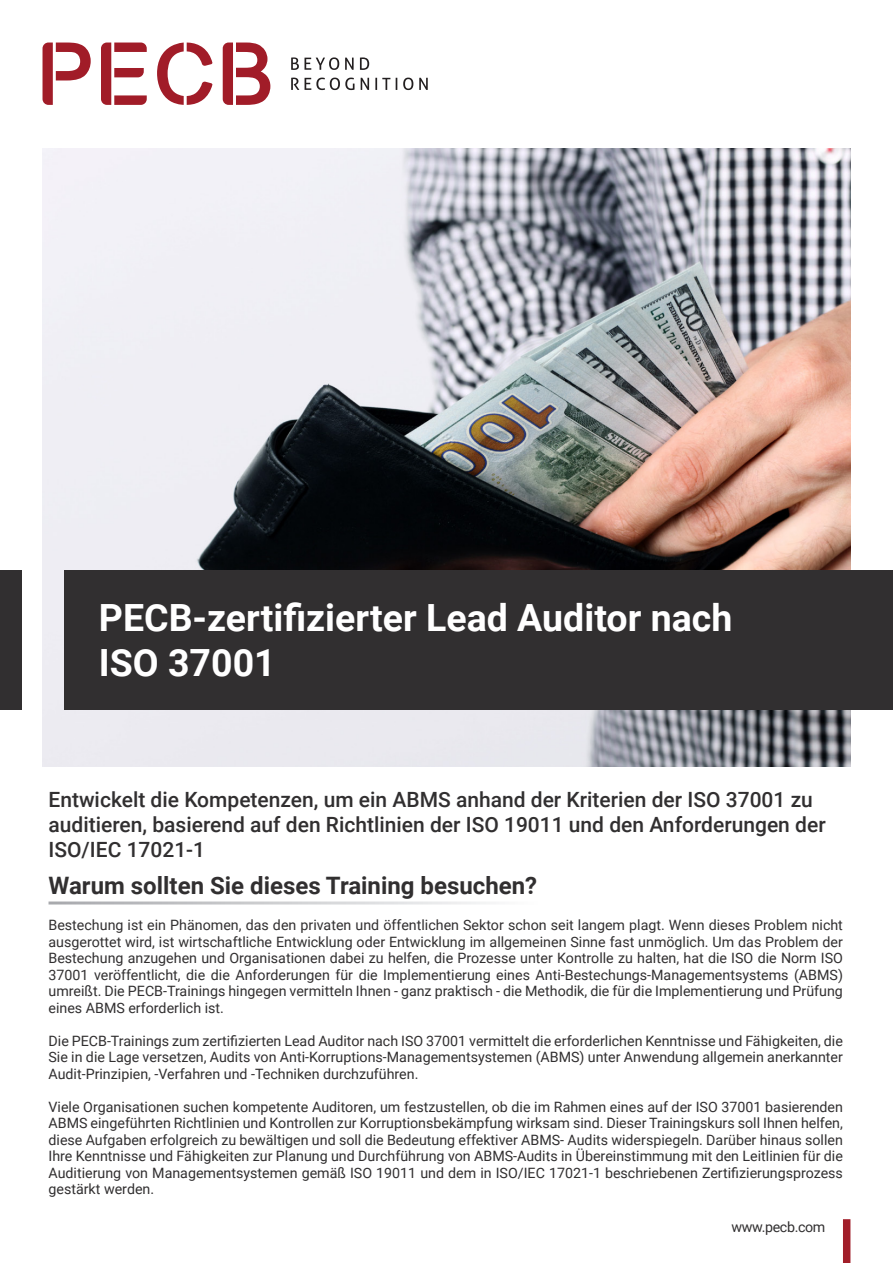
<style>
.page{position:relative;width:893px;height:1263px;background:#fff}
.page>*{position:absolute;margin:0;border:0;box-sizing:border-box;transform-origin:0 0}
.t1{font:700 37.5px "Roboto";color:#fff}
.t2{font:700 24px "Roboto";color:#312f30}
.t3{font:500 21px/25.2px "Roboto";color:#312f30}
.Bullet_Points{font:14.25px/16.5px "Roboto";color:#312f30;text-align:justify}
.Bullet_Points-2{font:14.25px "Roboto";letter-spacing:-.025em;color:#312f30}
</style>
<div class="page">
<img style="left:43px;top:149px;width:807px;height:618px">
<div style="left:65px;top:570px;width:828px;height:140px;background:#312f30"></div>
<div style="left:0;top:570px;width:21px;height:140px;background:#312f30"></div>
<div style="left:843px;top:1219px;width:7px;height:44px;background:#a11e29"></div>
<svg style="left:43px;top:43px;width:48px;height:62px"></svg>
<svg style="left:101px;top:43px;width:46px;height:62px"></svg>
<svg style="left:157px;top:43px;width:55px;height:62px"></svg>
<svg style="left:223px;top:43px;width:47px;height:62px"></svg>
<svg style="left:291px;top:57px;width:48px;height:13px"></svg>
<svg style="left:345px;top:58px;width:9px;height:12px"></svg>
<svg style="left:360px;top:57px;width:9px;height:13px"></svg>
<svg style="left:291px;top:78px;width:8px;height:12px"></svg>
<svg style="left:305px;top:78px;width:49px;height:12px"></svg>
<svg style="left:361px;top:78px;width:8px;height:12px"></svg>
<svg style="left:375px;top:78px;width:15px;height:12px"></svg>
<svg style="left:396px;top:78px;width:1px;height:12px"></svg>
<svg style="left:403px;top:78px;width:10px;height:12px"></svg>
<svg style="left:419px;top:78px;width:9px;height:12px"></svg>
<p class="t1" style="left:99px;top:592px;width:635px">PECB-zertifizierter Lead Auditor nach</p>
<p class="t1" style="left:99px;top:637px;width:178px">ISO 37001</p>
<p class="t3" style="left:49px;top:786px;width:779px">Entwickelt die Kompetenzen, um ein ABMS anhand der Kriterien der ISO 37001 zu auditieren, basierend auf den Richtlinien der ISO 19011 und den Anforderungen der<br>ISO/IEC 17021-1</p>
<p class="t2" style="left:49px;top:869px;width:490px">Warum sollten Sie dieses Training besuchen?</p>
<p class="Bullet_Points" style="left:49px;top:916px;width:796px">Bestechung ist ein Phänomen, das den privaten und öffentlichen Sektor schon seit langem plagt. Wenn dieses Problem nicht ausgerottet wird, ist wirtschaftliche Entwicklung oder Entwicklung im allgemeinen Sinne fast unmöglich. Um das Problem der Bestechung anzugehen und Organisationen dabei zu helfen, die Prozesse unter Kontrolle zu halten, hat die ISO die Norm ISO 37001 veröffentlicht, die die Anforderungen für die Implementierung eines Anti-Bestechungs-Managementsystems (ABMS) umreißt. Die PECB-Trainings hingegen vermitteln Ihnen - ganz praktisch - die Methodik, die für die Implementierung und Prüfung eines ABMS erforderlich ist.</p>
<p class="Bullet_Points" style="left:49px;top:1032px;width:796px">Die PECB-Trainings zum zertifizierten Lead Auditor nach ISO 37001 vermittelt die erforderlichen Kenntnisse und Fähigkeiten, die Sie in die Lage versetzen, Audits von Anti-Korruptions-Managementsystemen (ABMS) unter Anwendung allgemein anerkannter Audit-Prinzipien, -Verfahren und -Techniken durchzuführen.</p>
<p class="Bullet_Points" style="left:49px;top:1098px;width:796px">Viele Organisationen suchen kompetente Auditoren, um festzustellen, ob die im Rahmen eines auf der ISO 37001 basierenden ABMS eingeführten Richtlinien und Kontrollen zur Korruptionsbekämpfung wirksam sind. Dieser Trainingskurs soll Ihnen helfen, diese Aufgaben erfolgreich zu bewältigen und soll die Bedeutung effektiver ABMS- Audits widerspiegeln. Darüber hinaus sollen Ihre Kenntnisse und Fähigkeiten zur Planung und Durchführung von ABMS-Audits in Übereinstimmung mit den Leitlinien für die Auditierung von Managementsystemen gemäß ISO 19011 und dem in ISO/IEC 17021-1 beschriebenen Zertifizierungsprozess gestärkt werden.</p>
<p class="Bullet_Points-2" style="left:731px;top:1217px;width:95px">www.pecb.com</p>
</div>
